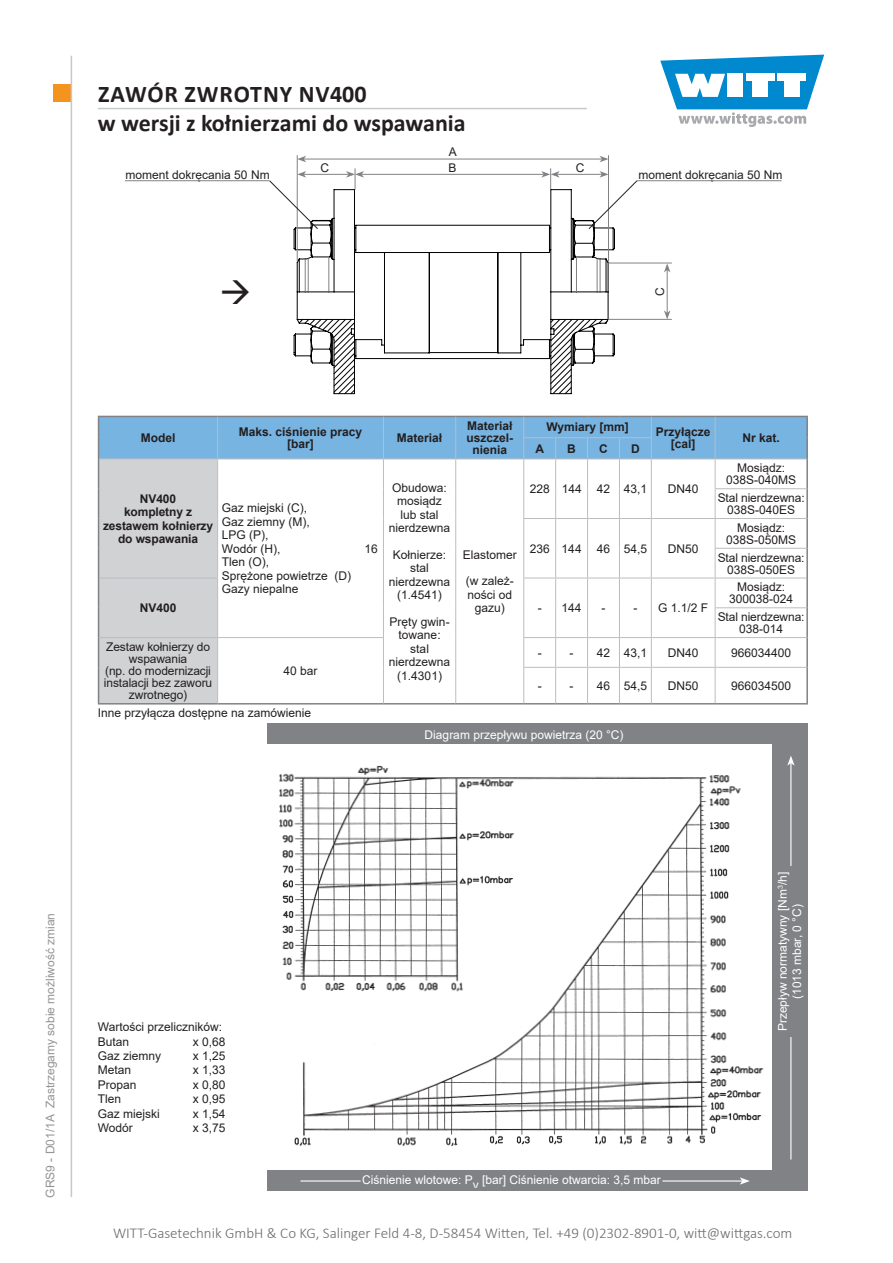
<style>
.page{position:relative;width:893px;height:1263px;background:#fff}
.page>*{position:absolute;margin:0;border:0;box-sizing:border-box;transform-origin:0 0}
.t1{font:700 24px/28.8px "Calibri";color:#231f20}
.t2{font:300 15px "Calibri";color:#6b6b6e}
.t3{font:12px/13.5px "Arial";color:#231f20;text-align:center}
.t4{font:700 12px/12px "Arial";color:#231f20;text-align:center}
.t5{font:12px/14.4px "Arial";color:#fff;text-align:center}
.t6{font:12px "Arial";color:#939598}
</style>
<div class="page">
<div style="left:53px;top:85px;width:17px;height:17px;background:#f4931d"></div>
<svg style="left:660px;top:55px;width:164px;height:72px"></svg>
<hr style="left:71px;top:56px;width:1px;height:1141px;background:#c7c8ca">
<hr style="left:98px;top:108px;width:489px;height:1px;background:#c7c8ca">
<div style="left:268px;top:723px;width:540px;height:468px;background:#808285"></div>
<div style="left:266px;top:744px;width:506px;height:425px;background:#fff"></div>
<hr style="left:300px;top:1180px;width:442px;height:1px;background:#fff">
<svg style="left:740px;top:1177px;width:10px;height:8px"></svg>
<hr style="left:790px;top:763px;width:1px;height:396px;background:#fff">
<svg style="left:787px;top:756px;width:8px;height:9px"></svg>
<div style="left:361px;top:1171px;width:301px;height:17px;background:#808285"></div>
<div style="left:772px;top:867px;width:35px;height:170px;background:#808285"></div>
<img style="left:279px;top:765px;width:485px;height:382px">
<hr style="left:715px;top:416px;width:93px;height:1px;background:#808285">
<hr style="left:806px;top:417px;width:2px;height:21px;background:#808285">
<hr style="left:806px;top:438px;width:2px;height:21px;background:#808285">
<hr style="left:806px;top:459px;width:2px;height:30px;background:#808285">
<hr style="left:806px;top:489px;width:2px;height:29px;background:#808285">
<hr style="left:806px;top:518px;width:2px;height:30px;background:#808285">
<hr style="left:806px;top:548px;width:2px;height:30px;background:#808285">
<hr style="left:806px;top:578px;width:2px;height:30px;background:#808285">
<hr style="left:806px;top:608px;width:2px;height:29px;background:#808285">
<hr style="left:806px;top:637px;width:2px;height:30px;background:#808285">
<hr style="left:806px;top:667px;width:2px;height:36px;background:#808285">
<hr style="left:715px;top:703px;width:93px;height:1px;background:#808285">
<svg style="left:98px;top:416px;width:709px;height:288px"></svg>
<hr style="left:217px;top:667px;width:1px;height:36px;background:#bcbdc0">
<hr style="left:383px;top:667px;width:1px;height:36px;background:#bcbdc0">
<hr style="left:455px;top:667px;width:1px;height:36px;background:#bcbdc0">
<hr style="left:523px;top:667px;width:33px;height:1px;background:#bcbdc0">
<hr style="left:523px;top:668px;width:1px;height:35px;background:#bcbdc0">
<hr style="left:556px;top:667px;width:32px;height:1px;background:#bcbdc0">
<hr style="left:555px;top:668px;width:1px;height:35px;background:#bcbdc0">
<hr style="left:588px;top:667px;width:31px;height:1px;background:#bcbdc0">
<hr style="left:587px;top:668px;width:1px;height:35px;background:#bcbdc0">
<hr style="left:619px;top:667px;width:32px;height:1px;background:#bcbdc0">
<hr style="left:619px;top:668px;width:1px;height:35px;background:#bcbdc0">
<hr style="left:651px;top:667px;width:64px;height:1px;background:#bcbdc0">
<hr style="left:651px;top:668px;width:1px;height:35px;background:#bcbdc0">
<hr style="left:715px;top:667px;width:91px;height:1px;background:#bcbdc0">
<hr style="left:715px;top:668px;width:1px;height:35px;background:#bcbdc0">
<hr style="left:297px;top:155px;width:1px;height:106px;background:#808285">
<hr style="left:608px;top:155px;width:1px;height:106px;background:#808285">
<hr style="left:304px;top:159px;width:298px;height:1px;background:#808285">
<svg style="left:297px;top:156px;width:9px;height:6px"></svg>
<svg style="left:599px;top:156px;width:9px;height:6px"></svg>
<hr style="left:608px;top:319px;width:64px;height:1px;background:#808285">
<hr style="left:608px;top:263px;width:64px;height:1px;background:#808285">
<hr style="left:667px;top:270px;width:1px;height:43px;background:#808285">
<svg style="left:664px;top:263px;width:6px;height:9px"></svg>
<svg style="left:664px;top:310px;width:6px;height:9px"></svg>
<hr style="left:125px;top:180px;width:145px;height:1px;background:#808285">
<svg style="left:269px;top:168px;width:368px;height:226px"></svg>
<hr style="left:637px;top:180px;width:145px;height:1px;background:#808285">
<h1 class="t1" style="left:98px;top:79px;width:369px">ZAWÓR ZWROTNY NV400<br>w wersji z kołnierzami do wspawania</h1>
<p class="t3" style="left:126px;top:168px;width:146px">moment dokręcania 50 Nm</p>
<p class="t3" style="left:449px;top:145px;width:10px">A</p>
<p class="t3" style="left:321px;top:161px;width:10px">C</p>
<p class="t3" style="left:448px;top:161px;width:10px">B</p>
<p class="t3" style="left:576px;top:161px;width:10px">C</p>
<p class="t3" style="left:638px;top:168px;width:146px">moment dokręcania 50 Nm</p>
<p class="t3" style="left:653px;top:296px;width:10px;rotate:-90deg">C</p>
<p class="t4" style="left:141px;top:432px;width:36px">Model</p>
<p class="t4" style="left:239px;top:426px;width:125px">Maks. ciśnienie pracy [bar]</p>
<p class="t4" style="left:397px;top:432px;width:47px">Materiał</p>
<p class="t4" style="left:466px;top:420px;width:48px">Materiał uszczel&shy;nienia</p>
<p class="t4" style="left:546px;top:421px;width:84px">Wymiary [mm]</p>
<p class="t4" style="left:656px;top:426px;width:56px">Przyłącze [cal]</p>
<p class="t4" style="left:742px;top:432px;width:39px">Nr kat.</p>
<p class="t4" style="left:536px;top:443px;width:10px">A</p>
<p class="t4" style="left:567px;top:443px;width:10px">B</p>
<p class="t4" style="left:599px;top:443px;width:10px">C</p>
<p class="t4" style="left:631px;top:443px;width:10px">D</p>
<p class="t3" style="left:726px;top:462px;width:72px;line-height:12px">Mosiądz:<br>038S-040MS</p>
<p class="t3" style="left:718px;top:492px;width:88px;line-height:12px">Stal nierdzewna:<br>038S-040ES</p>
<p class="t3" style="left:389px;top:481px;width:63px">Obudowa: mosiądz lub stal nierdzewna</p>
<p class="t3" style="left:389px;top:548px;width:63px">Kołnierze: stal nierdzewna (1.4541)</p>
<p class="t3" style="left:389px;top:614px;width:63px">Pręty gwin&shy;towane: stal nierdzewna (1.4301)</p>
<p class="t3" style="left:530px;top:482px;width:53px">228 144</p>
<p class="t3" style="left:597px;top:482px;width:52px">42 43,1</p>
<p class="t3" style="left:668px;top:482px;width:32px">DN40</p>
<p class="t4" style="left:103px;top:492px;width:112px;line-height:13.5px">NV400<br>kompletny z zestawem kołnierzy do wspawania</p>
<p class="t3" style="left:222px;top:501px;width:90px;text-align:left">Gaz miejski (C),<br>Gaz ziemny (M),<br>LPG (P),<br>Wodór (H),</p>
<p class="t3" style="left:726px;top:521px;width:72px;line-height:12px">Mosiądz:<br>038S-050MS</p>
<p class="t3" style="left:718px;top:551px;width:88px;line-height:12px">Stal nierdzewna:<br>038S-050ES</p>
<p class="t3" style="left:365px;top:542px;width:15px">16</p>
<p class="t3" style="left:530px;top:542px;width:53px">236 144</p>
<p class="t3" style="left:597px;top:542px;width:52px">46 54,5</p>
<p class="t3" style="left:668px;top:542px;width:32px">DN50</p>
<p class="t3" style="left:463px;top:542px;width:56px;line-height:26.2px;text-align:left">Elastomer (w zależ-</p>
<p class="t3" style="left:467px;top:588px;width:46px">ności od gazu)</p>
<p class="t3" style="left:222px;top:555px;width:131px;text-align:left">Tlen (O),<br>Sprężone powietrze (D)<br>Gazy niepalne</p>
<p class="t3" style="left:729px;top:581px;width:66px;line-height:12px">Mosiądz:<br>300038-024</p>
<p class="t3" style="left:718px;top:611px;width:88px;line-height:12px">Stal nierdzewna:<br>038-014</p>
<p class="t4" style="left:140px;top:602px;width:38px">NV400</p>
<p class="t3" style="left:538px;top:601px;width:45px">- 144</p>
<p class="t3" style="left:601px;top:601px;width:37px">- -</p>
<p class="t3" style="left:658px;top:601px;width:52px">G 1.1/2 F</p>
<p class="t3" style="left:104px;top:641px;width:110px;line-height:12px">Zestaw kołnierzy do wspawania<br>(np. do modernizacji instalacji bez zaworu zwrotnego)</p>
<p class="t3" style="left:538px;top:646px;width:37px">- -</p>
<p class="t3" style="left:597px;top:646px;width:52px">42 43,1</p>
<p class="t3" style="left:668px;top:646px;width:32px">DN40</p>
<p class="t3" style="left:731px;top:646px;width:62px">966034400</p>
<p class="t3" style="left:538px;top:679px;width:37px">- -</p>
<p class="t3" style="left:597px;top:679px;width:52px">46 54,5</p>
<p class="t3" style="left:668px;top:679px;width:32px">DN50</p>
<p class="t3" style="left:731px;top:679px;width:62px">966034500</p>
<p class="t3" style="left:284px;top:664px;width:36px">40 bar</p>
<p class="t3" style="left:98px;top:705px;width:215px">Inne przyłącza dostępne na zamówienie</p>
<p class="t5" style="left:425px;top:727px;width:200px">Diagram przepływu powietrza (20 °C)</p>
<p class="t6" style="left:42px;top:1197px;width:286px;rotate:-90deg">GRS9 - D01/1A Zastrzegamy sobie możliwość zmian</p>
<p class="t3" style="left:98px;top:1020px;width:126px;line-height:14.4px;text-align:left">Wartości przeliczników:<br>Butan</p>
<p class="t3" style="left:193px;top:1034px;width:34px">x 0,68</p>
<p class="t3" style="left:98px;top:1049px;width:65px">Gaz ziemny</p>
<p class="t3" style="left:193px;top:1049px;width:34px">x 1,25</p>
<p class="t3" style="left:98px;top:1063px;width:35px">Metan</p>
<p class="t3" style="left:193px;top:1063px;width:34px">x 1,33</p>
<p class="t3" style="left:98px;top:1078px;width:40px">Propan</p>
<p class="t3" style="left:193px;top:1078px;width:34px">x 0,80</p>
<p class="t3" style="left:98px;top:1092px;width:25px">Tlen</p>
<p class="t3" style="left:193px;top:1092px;width:34px">x 0,95</p>
<p class="t3" style="left:98px;top:1106px;width:64px">Gaz miejski</p>
<p class="t3" style="left:193px;top:1106px;width:34px">x 1,54</p>
<p class="t3" style="left:98px;top:1121px;width:37px">Wodór</p>
<p class="t3" style="left:193px;top:1121px;width:34px">x 3,75</p>
<p class="t5" style="left:362px;top:1172px;width:300px">Ciśnienie wlotowe: Pv [bar] Ciśnienie otwarcia: 3,5 mbar</p>
<p class="t5" style="left:775px;top:1031px;width:161px;rotate:-90deg">Przepływ normatywny [Nm<sup>3</sup>/h] (1013 mbar, 0 °C)</p>
<p class="t2" style="left:113px;top:1224px;width:681px">WITT-Gasetechnik GmbH &amp; Co KG, Salinger Feld 4-8, D-58454 Witten, Tel. +49 (0)2302-8901-0, witt@wittgas.com</p>
</div>
